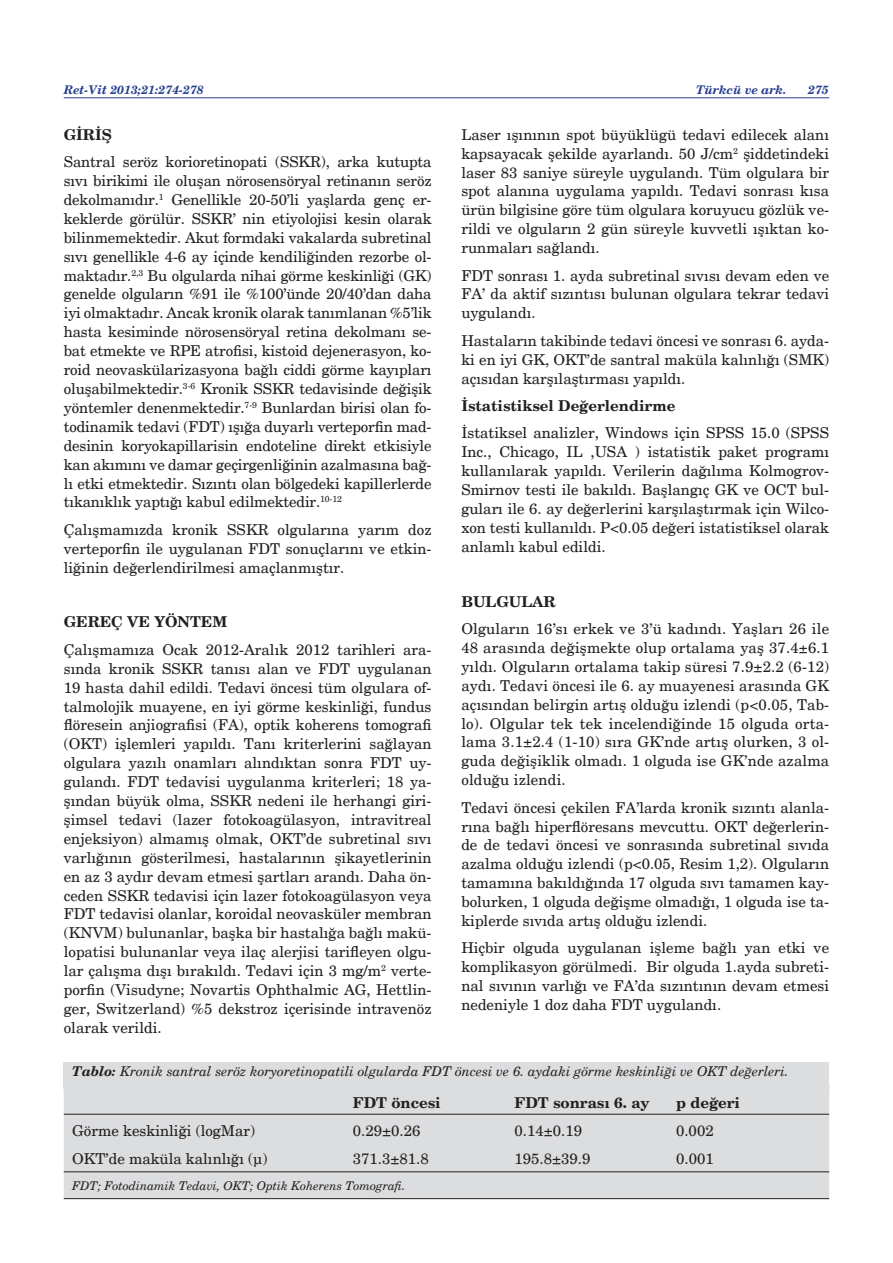
<style>
.page{position:relative;width:893px;height:1263px;background:#fff}
.page>*{position:absolute;margin:0;border:0;box-sizing:border-box;transform-origin:0 0}
.t1{font:15px/18.9px "New Century Schlbk";color:#231f20;text-align:justify}
.t2{font:15px/18.9px "New Century Schlbk";color:#211d1e;text-align:justify}
.t3{font:700 15px "New Century Schlbk";color:#231f20}
.t4{font:italic 13.5px "New Century Schlbk";color:#231f20}
.t5{font:italic 12px "New Century Schlbk";color:#231f20}
.t6{font:italic 700 12px "New Century Schlbk";color:#253f8e}
.s1{color:#231f20}
.s2{font-weight:700}
</style>
<div class="page">
<hr style="left:64px;top:97px;width:765px;height:1px;background:#253f8e">
<div style="left:64px;top:1089px;width:765px;height:109px;background:#dcdddf"></div>
<hr style="left:64px;top:1088px;width:765px;height:1px;background:#231f20">
<hr style="left:64px;top:1114px;width:765px;height:1px;background:#231f20">
<hr style="left:64px;top:1171px;width:765px;height:1px;background:#231f20">
<hr style="left:64px;top:1198px;width:765px;height:1px;background:#231f20">
<div style="left:64px;top:1062px;width:765px;height:26px;background:#dcdddf"></div>
<p class="t6" style="left:64px;top:82px;width:142px">Ret-Vit 2013;21:274-278</p>
<p class="t6" style="left:696px;top:82px;width:92px">Türkcü ve ark.</p>
<p class="t6" style="left:808px;top:82px;width:22px">275</p>
<p class="t3" style="left:64px;top:125px;width:50px">GİRİŞ</p>
<p class="t1" style="left:64px;top:153px;width:369px">Santral seröz korioretinopati (SSKR), arka kutupta sıvı birikimi ile oluşan nörosensöryal retinanın seröz dekolmanıdır.<sup>1</sup> Genellikle 20-50’li yaşlarda genç er&shy;keklerde görülür. SSKR’ nin etiyolojisi kesin olarak bilinmemektedir. Akut formdaki vakalarda subretinal sıvı genellikle 4-6 ay içinde kendiliğinden rezorbe ol&shy;maktadır.<sup>2,3</sup> Bu olgularda nihai görme keskinliği (GK) genelde olguların %91 ile %100’ünde 20/40’dan daha iyi olmaktadır. Ancak kronik olarak tanımlanan %5’lik hasta kesiminde nörosensöryal retina dekolmanı se&shy;bat etmekte ve RPE atrofisi, kistoid dejenerasyon, ko&shy;roid neovaskülarizasyona bağlı ciddi görme kayıpları oluşabilmektedir.<sup>3-6</sup> Kronik SSKR tedavisinde değişik yöntemler denenmektedir.<sup>7-9</sup> Bunlardan birisi olan fo&shy;todinamik tedavi (FDT) ışığa duyarlı verteporfin mad&shy;desinin koryokapillarisin endoteline direkt etkisiyle kan akımını ve damar geçirgenliğinin azalmasına bağ&shy;lı etki etmektedir. Sızıntı olan bölgedeki kapillerlerde tıkanıklık yaptığı kabul edilmektedir.<sup>10-12</sup></p>
<p class="t1" style="left:64px;top:520px;width:369px">Çalışmamızda kronik SSKR olgularına yarım doz verteporfin ile uygulanan FDT sonuçlarını ve etkin&shy;liğinin değerlendirilmesi amaçlanmıştır.</p>
<p class="t3" style="left:64px;top:613px;width:165px">GEREÇ VE YÖNTEM</p>
<p class="t1" style="left:64px;top:640px;width:369px">Çalışmamıza Ocak 2012-Aralık 2012 tarihleri ara&shy;sında kronik SSKR tanısı alan ve FDT uygulanan 19 hasta dahil edildi. Tedavi öncesi tüm olgulara of&shy;talmolojik muayene, en iyi görme keskinliği, fundus flöresein anjiografisi (FA), optik koherens tomografi (OKT) işlemleri yapıldı. Tanı kriterlerini sağlayan olgulara yazılı onamları alındıktan sonra FDT uy&shy;gulandı. FDT tedavisi uygulanma kriterleri; 18 ya&shy;şından büyük olma, SSKR nedeni ile herhangi giri&shy;şimsel tedavi (lazer fotokoagülasyon, intravitreal enjeksiyon) almamış olmak, OKT’de subretinal sıvı varlığının gösterilmesi, hastalarının şikayetlerinin en az 3 aydır devam etmesi şartları arandı. Daha ön&shy;ceden SSKR tedavisi için lazer fotokoagülasyon veya FDT tedavisi olanlar, koroidal neovasküler membran (KNVM) bulunanlar, başka bir hastalığa bağlı makü&shy;lopatisi bulunanlar veya ilaç alerjisi tarifleyen olgu&shy;lar çalışma dışı bırakıldı. Tedavi için 3 mg/m<sup>2</sup> verte&shy;porfin (Visudyne; Novartis Ophthalmic AG, Hettlin&shy;ger, Switzerland) %5 dekstroz içerisinde intravenöz olarak verildi.</p>
<p class="t1" style="left:461px;top:125px;width:369px">Laser ışınının spot büyüklügü tedavi edilecek alanı kapsayacak şekilde ayarlandı. 50 J/cm<sup>2</sup> şiddetindeki laser 83 saniye süreyle uygulandı. Tüm olgulara bir spot alanına uygulama yapıldı. Tedavi sonrası kısa ürün bilgisine göre tüm olgulara koruyucu gözlük ve&shy;rildi ve olguların 2 gün süreyle kuvvetli ışıktan ko&shy;runmaları sağlandı.</p>
<p class="t1" style="left:461px;top:266px;width:369px">FDT sonrası 1. ayda subretinal sıvısı devam eden ve FA’ da aktif sızıntısı bulunan olgulara tekrar tedavi uygulandı.</p>
<p class="t1" style="left:461px;top:331px;width:369px">Hastaların takibinde tedavi öncesi ve sonrası 6. ayda&shy;ki en iyi GK, OKT’de santral maküla kalınlığı (SMK) açısıdan karşılaştırması yapıldı.</p>
<p class="t3" style="left:461px;top:396px;width:216px">İstatistiksel Değerlendirme</p>
<p class="t2" style="left:461px;top:424px;width:369px">İstatiksel analizler, Windows için SPSS 15.0 (SPSS Inc., Chicago, IL ,USA ) istatistik paket programı kullanılarak yapıldı. Verilerin dağılıma Kolmogrov-Smirnov testi ile bakıldı<span class="s1">. Başlangıç GK ve OCT bul&shy;guları ile 6. ay değerlerini karşılaştırmak için Wilco&shy;xon testi kullanıldı. P&lt;0.05 değeri istatistiksel olarak anlamlı kabul edildi.</span></p>
<p class="t3" style="left:461px;top:592px;width:96px">BULGULAR</p>
<p class="t1" style="left:461px;top:619px;width:369px">Olguların 16’sı erkek ve 3’ü kadındı. Yaşları 26 ile 48 arasında değişmekte olup ortalama yaş 37.4±6.1 yıldı. Olguların ortalama takip süresi 7.9±2.2 (6-12) aydı. Tedavi öncesi ile 6. ay muayenesi arasında GK açısından belirgin artış olduğu izlendi (p&lt;0.05, Tab&shy;lo). Olgular tek tek incelendiğinde 15 olguda orta&shy;lama 3.1±2.4 (1-10) sıra GK’nde artış olurken, 3 ol&shy;guda değişiklik olmadı. 1 olguda ise GK’nde azalma olduğu izlendi.</p>
<p class="t1" style="left:461px;top:798px;width:369px">Tedavi öncesi çekilen FA’larda kronik sızıntı alanla&shy;rına bağlı hiperflöresans mevcuttu. OKT değerlerin&shy;de de tedavi öncesi ve sonrasında subretinal sıvıda azalma olduğu izlendi (p&lt;0.05, Resim 1,2). Olguların tamamına bakıldığında 17 olguda sıvı tamamen kay&shy;bolurken, 1 olguda değişme olmadığı, 1 olguda ise ta&shy;kiplerde sıvıda artış olduğu izlendi.</p>
<p class="t1" style="left:461px;top:939px;width:369px">Hiçbir olguda uygulanan işleme bağlı yan etki ve komplikasyon görülmedi. Bir olguda 1.ayda subreti&shy;nal sıvının varlığı ve FA’da sızıntının devam etmesi nedeniyle 1 doz daha FDT uygulandı.</p>
<p class="t4" style="left:72px;top:1063px;width:718px"><span class="s2">Tablo:</span> Kronik santral seröz koryoretinopatili olgularda FDT öncesi ve 6. aydaki görme keskinliği ve OKT değerleri.</p>
<p class="t3" style="left:353px;top:1093px;width:89px">FDT öncesi</p>
<p class="t3" style="left:514px;top:1093px;width:137px">FDT sonrası 6. ay</p>
<p class="t3" style="left:676px;top:1093px;width:66px">p değeri</p>
<p class="t1" style="left:72px;top:1122px;width:184px">Görme keskinliği (logMar)</p>
<p class="t1" style="left:353px;top:1122px;width:69px">0.29±0.26</p>
<p class="t1" style="left:515px;top:1122px;width:69px">0.14±0.19</p>
<p class="t1" style="left:676px;top:1122px;width:39px">0.002</p>
<p class="t1" style="left:72px;top:1150px;width:197px">OKT’de maküla kalınlığı (µ)</p>
<p class="t1" style="left:353px;top:1150px;width:77px">371.3±81.8</p>
<p class="t1" style="left:515px;top:1150px;width:77px">195.8±39.9</p>
<p class="t1" style="left:676px;top:1150px;width:39px">0.001</p>
<p class="t5" style="left:72px;top:1179px;width:335px">FDT; Fotodinamik Tedavi, OKT; Optik Koherens Tomografi.</p>
</div>
